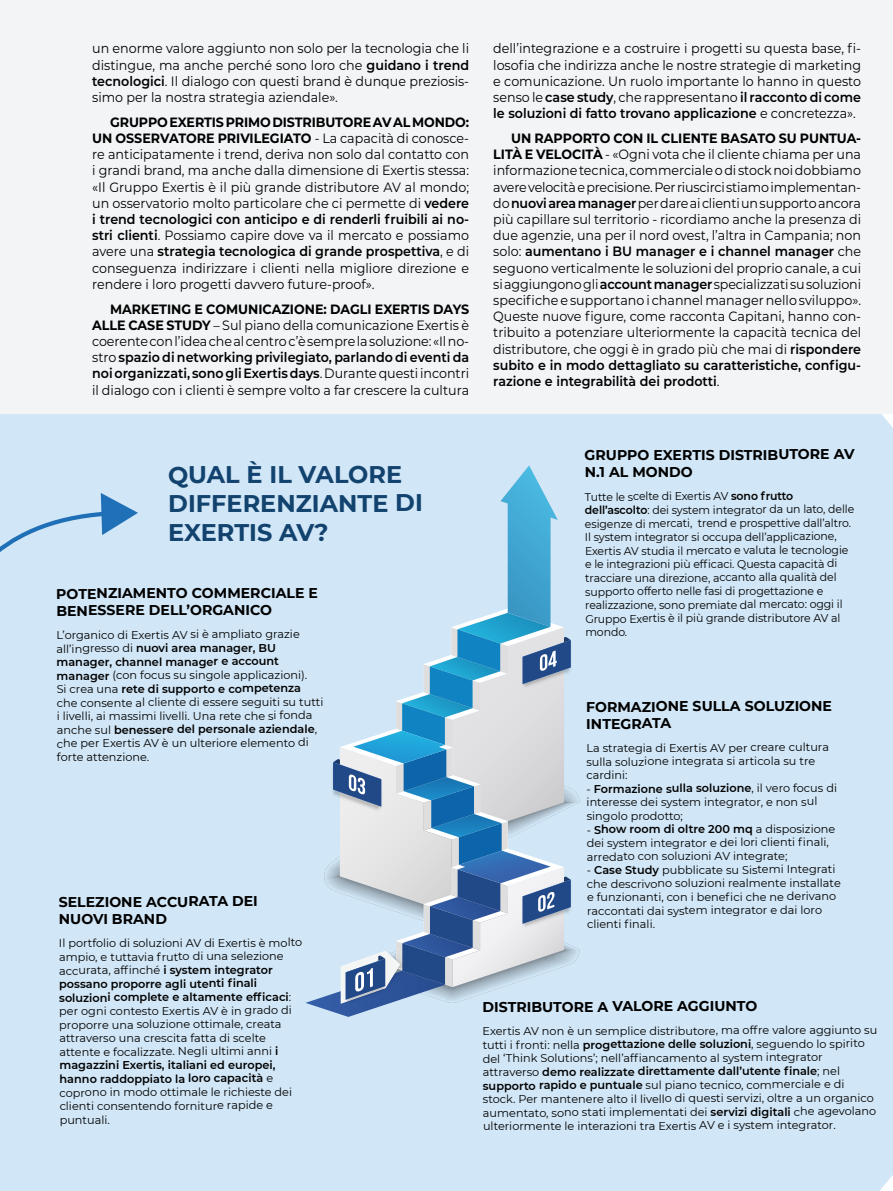
<style>
.page{position:relative;width:893px;height:1191px;background:#fff}
.page>*{position:absolute;margin:0;border:0;box-sizing:border-box;transform-origin:0 0}
.t1{font:700 24px/29px "Montserrat";letter-spacing:-.005em;color:#12426e}
.t2{font:700 14.1px/17.1px "Montserrat";letter-spacing:-.005em;color:#000}
.Box_Testo{font:13.5px/16.2px "Montserrat";color:#000;text-align:justify;scale:.94 1}
.t3{font:11.25px/13.6px "Montserrat";letter-spacing:-.005em;color:#000}
.s1{font-weight:600}
.s2{font-weight:700}
</style>
<div class="page">
<div style="left:0;top:414px;width:893px;height:777px;background:#d1e6f6"></div>
<div style="left:0;top:509px;width:112px;height:641px;background:#d1e6f6"></div>
<svg style="left:101px;top:493px;width:37px;height:42px;background:#78abd7"></svg>
<svg style="left:306px;top:465px;width:267px;height:552px;background:#aecbe0"></svg>
<div style="left:0;top:0;width:893px;height:414px;background:#f2f4f6"></div>
<p class="Box_Testo" style="left:92px;top:40px;width:403px">un enorme valore aggiunto non solo per la tecnologia che li distingue, ma anche perché sono loro che <span class="s1">guidano i trend tecnologici</span>. Il dialogo con questi brand è dunque preziosis&shy;simo per la nostra strategia aziendale».</p>
<p class="Box_Testo" style="left:92px;top:113px;width:403px;text-indent:18px"><span class="s2">GRUPPO EXERTIS PRIMO DISTRIBUTORE AV AL MONDO:<br>UN OSSERVATORE PRIVILEGIATO</span> - La capacità di conosce&shy;re anticipatamente i trend, deriva non solo dal contatto con i grandi brand, ma anche dalla dimensione di Exertis stessa: «Il Gruppo Exertis è il più grande distributore AV al mondo; un osservatorio molto particolare che ci permette di <span class="s1">vedere i trend tecnologici con anticipo e di renderli fruibili ai no&shy;stri clienti</span>. Possiamo capire dove va il mercato e possiamo avere una <span class="s1">strategia tecnologica di grande prospettiva</span>, e di conseguenza indirizzare i clienti nella migliore direzione e rendere i loro progetti davvero future-proof».</p>
<p class="Box_Testo" style="left:92px;top:300px;width:403px;text-indent:18px"><span class="s2">MARKETING E COMUNICAZIONE: DAGLI EXERTIS DAYS ALLE CASE STUDY</span> – Sul piano della comunicazione Exertis è coerente con l’idea che al centro c’è sempre la soluzione: «Il no&shy;stro <span class="s1">spazio di networking privilegiato, parlando di eventi da noi organizzati, sono gli Exertis days</span>. Durante questi incontri il dialogo con i clienti è sempre volto a far crescere la cultura</p>
<p class="Box_Testo" style="left:493px;top:40px;width:393px">dell’integrazione e a costruire i progetti su questa base, fi&shy;losofia che indirizza anche le nostre strategie di marketing e comunicazione. Un ruolo importante lo hanno in questo senso le <span class="s1">case study</span>, che rappresentano <span class="s1">il racconto di come le soluzioni di fatto trovano applicazione</span> e concretezza».</p>
<p class="Box_Testo" style="left:493px;top:130px;width:393px;text-indent:18px"><span class="s2">UN RAPPORTO CON IL CLIENTE BASATO SU PUNTUA-LITÀ E VELOCITÀ</span> - «Ogni vota che il cliente chiama per una informazione tecnica, commerciale o di stock noi dobbiamo avere velocità e precisione. Per riuscirci stiamo implementan&shy;do <span class="s1">nuovi area manager</span> per dare ai clienti un supporto ancora più capillare sul territorio - ricordiamo anche la presenza di due agenzie, una per il nord ovest, l’altra in Campania; non solo: <span class="s1">aumentano i BU manager e i channel manager</span> che seguono verticalmente le soluzioni del proprio canale, a cui si aggiungono gli <span class="s1">account manager</span> specializzati su soluzioni specifiche e supportano i channel manager nello sviluppo».<br>Queste nuove figure, come racconta Capitani, hanno con&shy;tribuito a potenziare ulteriormente la capacità tecnica del distributore, che oggi è in grado più che mai di <span class="s1">rispondere subito e in modo dettagliato su caratteristiche, configu&shy;razione e integrabilità dei prodotti</span>.</p>
<h1 class="t1" style="left:168px;top:459px;width:257px">QUAL È IL VALORE<br>DIFFERENZIANTE DI<br>EXERTIS AV?</h1>
<p class="t2" style="left:56px;top:584px;width:263px">POTENZIAMENTO COMMERCIALE E<br>BENESSERE DELL’ORGANICO</p>
<p class="t3" style="left:56px;top:627px;width:268px">L’organico di Exertis AV si è ampliato grazie all’ingresso di <span class="s1">nuovi area manager, BU manager, channel manager e account manager</span> (con focus su singole applicazioni).<br>Si crea una <span class="s1">rete di supporto e competenza </span>che consente al cliente di essere seguiti su tutti i livelli, ai massimi livelli. Una rete che si fonda anche sul <span class="s1">benessere del personale aziendale</span>, che per Exertis AV è un ulteriore elemento di forte attenzione.</p>
<p class="t2" style="left:59px;top:892px;width:201px">SELEZIONE ACCURATA DEI<br>NUOVI BRAND</p>
<p class="t3" style="left:59px;top:935px;width:245px">Il portfolio di soluzioni AV di Exertis è molto ampio, e tuttavia frutto di una selezione accurata, affinché <span class="s1">i system integrator possano proporre agli utenti finali soluzioni complete e altamente efficaci</span>: per ogni contesto Exertis AV è in grado di proporre una soluzione ottimale, creata attraverso una crescita fatta di scelte attente e focalizzate. Negli ultimi anni <span class="s1">i magazzini Exertis, italiani ed europei, hanno raddoppiato la loro capacità</span> e coprono in modo ottimale le richieste dei clienti consentendo forniture rapide e puntuali.</p>
<p class="t2" style="left:585px;top:445px;width:271px">GRUPPO EXERTIS DISTRIBUTORE AV<br>N.1 AL MONDO</p>
<p class="t3" style="left:585px;top:489px;width:271px">Tutte le scelte di Exertis AV <span class="s1">sono frutto dell’ascolto</span>: dei system integrator da un lato, delle esigenze di mercati, trend e prospettive dall’altro.<br>Il system integrator si occupa dell’applicazione, Exertis AV studia il mercato e valuta le tecnologie e le integrazioni più efficaci. Questa capacità di tracciare una direzione, accanto alla qualità del supporto offerto nelle fasi di progettazione e realizzazione, sono premiate dal mercato: oggi il Gruppo Exertis è il più grande distributore AV al mondo.</p>
<p class="t2" style="left:586px;top:697px;width:247px">FORMAZIONE SULLA SOLUZIONE<br>INTEGRATA</p>
<p class="t3" style="left:586px;top:740px;width:244px">La strategia di Exertis AV per creare cultura sulla soluzione integrata si articola su tre cardini:</p>
<p class="t3" style="left:587px;top:781px;width:252px">- <span class="s1">Formazione sulla soluzione</span>, il vero focus di interesse dei system integrator, e non sul singolo prodotto;</p>
<p class="t3" style="left:587px;top:822px;width:250px">- <span class="s1">Show room di oltre 200 mq</span> a disposizione dei system integrator e dei lori clienti finali, arredato con soluzioni AV integrate;</p>
<p class="t3" style="left:587px;top:862px;width:255px">- <span class="s1">Case Study</span> pubblicate su Sistemi Integrati che descrivono soluzioni realmente installate e funzionanti, con i benefici che ne derivano raccontati dai system integrator e dai loro clienti finali.</p>
<p class="t2" style="left:482px;top:997px;width:276px">DISTRIBUTORE A VALORE AGGIUNTO</p>
<p class="t3" style="left:483px;top:1023px;width:396px">Exertis AV non è un semplice distributore, ma offre valore aggiunto su tutti i fronti: nella <span class="s1">progettazione delle soluzioni</span>, seguendo lo spirito del ‘Think Solutions’; nell’affiancamento al system integrator attraverso <span class="s1">demo realizzate direttamente dall’utente finale</span>; nel <span class="s1">supporto rapido e puntuale</span> sul piano tecnico, commerciale e di stock. Per mantenere alto il livello di questi servizi, oltre a un organico aumentato, sono stati implementati dei <span class="s1">servizi digitali</span> che agevolano ulteriormente le interazioni tra Exertis AV e i system integrator.</p>
</div>
